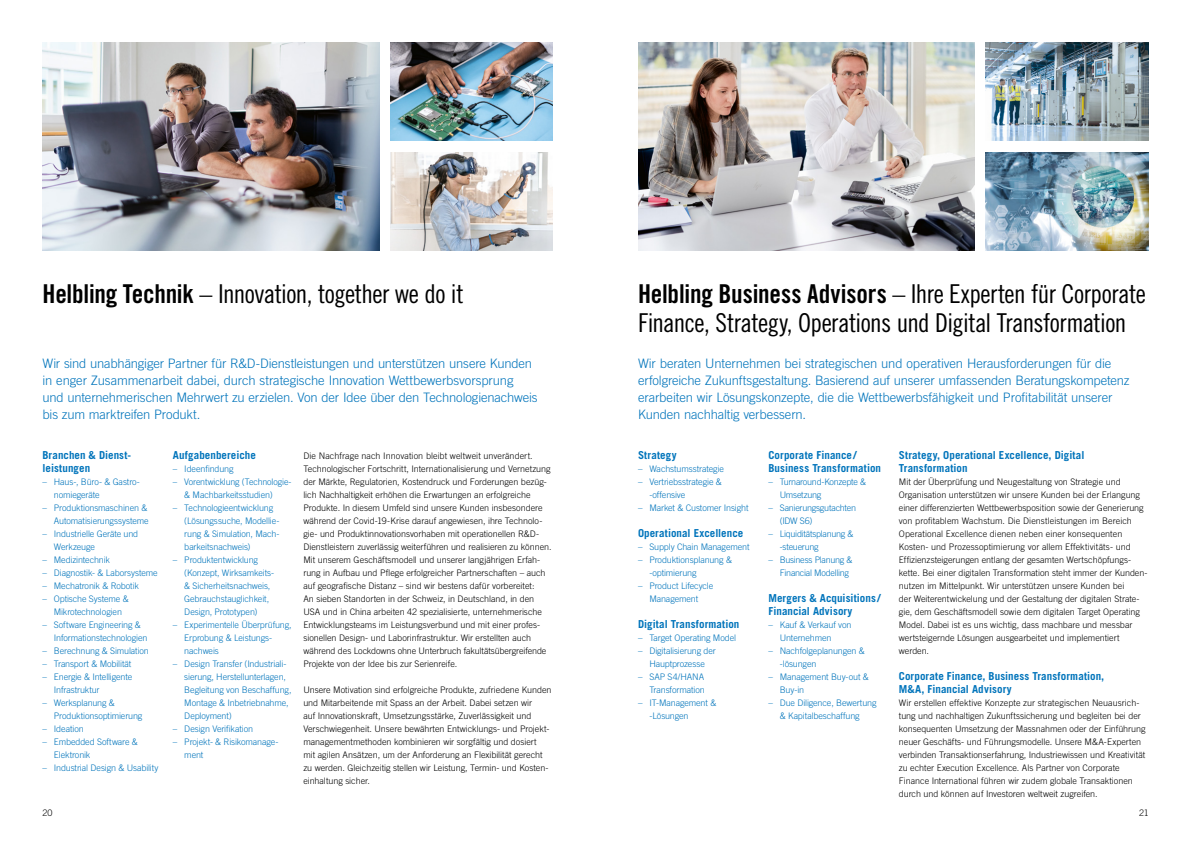
<style>
.page{position:relative;width:1191px;height:842px;background:#fff}
.page>*{position:absolute;margin:0;border:0;box-sizing:border-box;transform-origin:0 0}
.t1{font:26px/29.2px "Trade Gothic LT Std Cn 18";letter-spacing:-.02em;color:#000}
.t2{font:300 13px/17.3px "Trade Gothic LT Std";letter-spacing:-.01em;color:#0074bb}
.t3{font:700 11px/13px "Trade Gothic LT Std";letter-spacing:.005em;color:#0074bb}
.t4{font:300 9px/13px "Trade Gothic LT Std";letter-spacing:-.005em;color:#000}
.t5{font:300 9px/13px "Trade Gothic LT Std";letter-spacing:-.015em;color:#0074bb}
.s1{font-family:"Trade Gothic LT Std Bd Cn 20"}
</style>
<div class="page">
<img style="left:43px;top:43px;width:336px;height:208px">
<img style="left:638px;top:43px;width:336px;height:208px">
<img style="left:390px;top:43px;width:163px;height:98px">
<img style="left:986px;top:43px;width:162px;height:98px">
<img style="left:390px;top:152px;width:163px;height:99px">
<img style="left:986px;top:152px;width:162px;height:99px">
<h1 class="t1" style="left:43px;top:278px;width:422px"><span class="s1">Helbling Technik</span> – Innovation, together we do it</h1>
<h1 class="t1" style="left:638px;top:278px;width:509px"><span class="s1">Helbling Business Advisors</span> – Ihre Experten für Corporate<br>Finance, Strategy, Operations und Digital Transformation</h1>
<p class="t2" style="left:43px;top:354px;width:496px">Wir sind unabhängiger Partner für R&amp;D-Dienstleistungen und unterstützen unsere Kunden in enger Zusammenarbeit dabei, durch strategische Innovation Wettbewerbsvorsprung und unternehmerischen Mehrwert zu erzielen. Von der Idee über den Technologienachweis bis zum marktreifen Produkt.</p>
<p class="t2" style="left:638px;top:354px;width:493px">Wir beraten Unternehmen bei strategischen und operativen Herausforderungen für die erfolgreiche Zukunftsgestaltung. Basierend auf unserer umfassenden Beratungskompetenz erarbeiten wir Lösungskonzepte, die die Wettbewerbsfähigkeit und Profitabilität unserer Kunden nachhaltig verbessern.</p>
<p class="t3" style="left:43px;top:448px;width:90px">Branchen &amp; Dienst&shy;leistungen</p>
<p class="t5" style="left:54px;top:475px;width:87px;text-indent:-11px">– Haus-, Büro- &amp; Gastro&shy;nomiegeräte</p>
<p class="t5" style="left:43px;top:501px;width:108px;text-align:right">– Produktionsmaschinen &amp;<br>Automatisierungssysteme</p>
<p class="t5" style="left:54px;top:527px;width:86px;text-indent:-11px">– Industrielle Geräte und<br>Werkzeuge</p>
<p class="t5" style="left:43px;top:553px;width:69px">– Medizintechnik</p>
<p class="t5" style="left:43px;top:566px;width:117px">– Diagnostik- &amp; Laborsysteme</p>
<p class="t5" style="left:43px;top:579px;width:98px">– Mechatronik &amp; Robotik</p>
<p class="t5" style="left:43px;top:592px;width:88px;text-align:center">– Optische Systeme &amp;<br>Mikrotechnologien</p>
<p class="t5" style="left:54px;top:618px;width:95px;text-indent:-11px">– Software Engineering &amp;<br>Informationstechnologien</p>
<p class="t5" style="left:43px;top:644px;width:108px">– Berechnung &amp; Simulation</p>
<p class="t5" style="left:43px;top:657px;width:90px">– Transport &amp; Mobilität</p>
<p class="t5" style="left:54px;top:670px;width:80px;text-indent:-11px">– Energie &amp; Intelligente<br>Infrastruktur</p>
<p class="t5" style="left:54px;top:696px;width:90px;text-indent:-11px">– Werksplanung &amp;<br>Produktionsoptimierung</p>
<p class="t5" style="left:43px;top:722px;width:43px">– Ideation</p>
<p class="t5" style="left:54px;top:735px;width:86px;text-indent:-11px">– Embedded Software &amp;<br>Elektronik</p>
<p class="t5" style="left:43px;top:761px;width:117px">– Industrial Design &amp; Usability</p>
<p class="t3" style="left:173px;top:448px;width:84px">Aufgabenbereiche</p>
<p class="t5" style="left:173px;top:462px;width:62px">– Ideenfindung</p>
<p class="t5" style="left:184px;top:475px;width:109px;text-indent:-11px">– Vorentwicklung (Technologie-&amp; Machbarkeitsstudien)</p>
<p class="t5" style="left:184px;top:501px;width:97px;text-indent:-11px">– Technologieentwicklung (Lösungssuche, Modellie&shy;rung &amp; Simulation, Mach&shy;barkeitsnachweis)</p>
<p class="t5" style="left:184px;top:553px;width:91px;text-indent:-11px">– Produktentwicklung (Konzept, Wirksamkeits-&amp; Sicherheitsnachweis,<br>Gebrauchstauglichkeit,<br>Design, Prototypen)</p>
<p class="t5" style="left:184px;top:618px;width:109px;text-indent:-11px">– Experimentelle Überprüfung,<br>Erprobung &amp; Leistungs&shy;nachweis</p>
<p class="t5" style="left:184px;top:657px;width:109px;text-indent:-11px">– Design Transfer (Industriali&shy;sierung, Herstellunterlagen,<br>Begleitung von Beschaffung,<br>Montage &amp; Inbetriebnahme,<br>Deployment)</p>
<p class="t5" style="left:173px;top:722px;width:82px">– Design Verifikation</p>
<p class="t5" style="left:184px;top:735px;width:96px;text-indent:-11px">– Projekt- &amp; Risikomanage&shy;ment</p>
<p class="t3" style="left:768px;top:448px;width:114px">Corporate Finance/<br>Business Transformation</p>
<p class="t5" style="left:780px;top:475px;width:88px;text-indent:-11px">– Turnaround-Konzepte &amp;<br>Umsetzung</p>
<p class="t5" style="left:780px;top:501px;width:78px;text-indent:-11px">– Sanierungsgutachten (IDW S6)</p>
<p class="t5" style="left:780px;top:527px;width:75px;text-indent:-11px">– Liquiditätsplanung &amp; -steuerung</p>
<p class="t5" style="left:780px;top:553px;width:74px;text-indent:-11px">– Business Planung &amp;<br>Financial Modelling</p>
<p class="t3" style="left:768px;top:591px;width:113px">Mergers &amp; Acquisitions /<br>Financial Advisory</p>
<p class="t5" style="left:780px;top:618px;width:73px;text-indent:-11px">– Kauf &amp; Verkauf von<br>Unternehmen</p>
<p class="t5" style="left:780px;top:644px;width:86px;text-indent:-11px">– Nachfolgeplanungen &amp; -lösungen</p>
<p class="t5" style="left:780px;top:670px;width:91px;text-indent:-11px">– Management Buy-out &amp;<br>Buy-in</p>
<p class="t5" style="left:780px;top:696px;width:98px;text-indent:-11px">– Due Diligence, Bewertung &amp; Kapitalbeschaffung</p>
<p class="t3" style="left:899px;top:448px;width:187px">Strategy, Operational Excellence, Digital<br>Transformation</p>
<p class="t4" style="left:899px;top:475px;width:249px">Mit der Überprüfung und Neugestaltung von Strategie und Organisation unterstützen wir unsere Kunden bei der Erlangung einer differenzierten Wettbewerbsposition sowie der Generierung von profitablem Wachstum. Die Dienstleistungen im Bereich Operational Excellence dienen neben einer konsequenten Kosten- und Prozessoptimierung vor allem Effektivitäts- und Effizienzsteigerungen entlang der gesamten Wertschöpfungs&shy;kette. Bei einer digitalen Transformation steht immer der Kunden&shy;nutzen im Mittelpunkt. Wir unterstützen unsere Kunden bei<br>der Weiterentwickelung und der Gestaltung der digitalen Strate&shy;gie, dem Geschäftsmodell sowie dem digitalen Target Operating Model. Dabei ist es uns wichtig, dass machbare und messbar wertsteigernde Lösungen ausgearbeitet und implementiert werden.</p>
<p class="t3" style="left:899px;top:669px;width:207px">Corporate Finance, Business Transformation,<br>M&amp;A, Financial Advisory</p>
<p class="t4" style="left:899px;top:696px;width:248px">Wir erstellen effektive Konzepte zur strategischen Neuausrich&shy;tung und nachhaltigen Zukunftssicherung und begleiten bei der konsequenten Umsetzung der Massnahmen oder der Einführung neuer Geschäfts- und Führungsmodelle. Unsere M&amp;A-Experten verbinden Transaktionserfahrung, Industriewissen und Kreativität zu echter Execution Excellence. Als Partner von Corporate Finance International führen wir zudem globale Transaktionen durch und können auf Investoren weltweit zugreifen.</p>
<p class="t3" style="left:638px;top:448px;width:40px">Strategy</p>
<p class="t5" style="left:638px;top:462px;width:88px">– Wachstumsstrategie</p>
<p class="t5" style="left:649px;top:475px;width:74px;text-indent:-11px">– Vertriebsstrategie &amp; -offensive</p>
<p class="t5" style="left:638px;top:501px;width:112px">– Market &amp; Customer Insight</p>
<p class="t3" style="left:638px;top:526px;width:107px">Operational Excellence</p>
<p class="t5" style="left:638px;top:540px;width:113px">– Supply Chain Management</p>
<p class="t5" style="left:649px;top:553px;width:84px;text-indent:-11px">– Produktionsplanung &amp; -optimierung</p>
<p class="t5" style="left:638px;top:579px;width:77px;text-align:center">– Product Lifecycle<br>Management</p>
<p class="t3" style="left:638px;top:617px;width:103px">Digital Transformation</p>
<p class="t5" style="left:638px;top:631px;width:100px">– Target Operating Model</p>
<p class="t5" style="left:638px;top:644px;width:79px;text-align:center">– Digitalisierung der<br>Hauptprozesse</p>
<p class="t5" style="left:638px;top:670px;width:68px;text-align:right">– SAP S4/HANA<br>Transformation</p>
<p class="t5" style="left:649px;top:696px;width:68px;text-indent:-11px">– IT-Management &amp; -Lösungen</p>
<p class="t4" style="left:303px;top:449px;width:250px">Die Nachfrage nach Innovation bleibt weltweit unverändert.<br>Technologischer Fortschritt, Internationalisierung und Vernetzung der Märkte, Regulatorien, Kostendruck und Forderungen bezüg&shy;lich Nachhaltigkeit erhöhen die Erwartungen an erfolgreiche Produkte. In diesem Umfeld sind unsere Kunden insbesondere während der Covid-19-Krise darauf angewiesen, ihre Technolo&shy;gie- und Produktinnovationsvorhaben mit operationellen R&amp;D-Dienstleistern zuverlässig weiterführen und realisieren zu können.<br>Mit unserem Geschäftsmodell und unserer langjährigen Erfah&shy;rung in Aufbau und Pflege erfolgreicher Partnerschaften – auch auf geografische Distanz – sind wir bestens dafür vorbereitet:<br>An sieben Standorten in der Schweiz, in Deutschland, in den USA und in China arbeiten 42 spezialisierte, unternehmerische Entwicklungsteams im Leistungsverbund und mit einer profes&shy;sionellen Design- und Laborinfrastruktur. Wir erstellten auch während des Lockdowns ohne Unterbruch fakultätsübergreifende Projekte von der Idee bis zur Serienreife.</p>
<p class="t4" style="left:303px;top:683px;width:249px">Unsere Motivation sind erfolgreiche Produkte, zufriedene Kunden und Mitarbeitende mit Spass an der Arbeit. Dabei setzen wir<br>auf Innovationskraft, Umsetzungsstärke, Zuverlässigkeit und Verschwiegenheit. Unsere bewährten Entwicklungs- und Projekt&shy;managementmethoden kombinieren wir sorgfältig und dosiert<br>mit agilen Ansätzen, um der Anforderung an Flexibilität gerecht zu werden. Gleichzeitig stellen wir Leistung, Termin- und Kosten&shy;einhaltung sicher.</p>
<p class="t4" style="left:43px;top:806px;width:12px">20</p>
<p class="t4" style="left:1139px;top:806px;width:11px">21</p>
</div>
